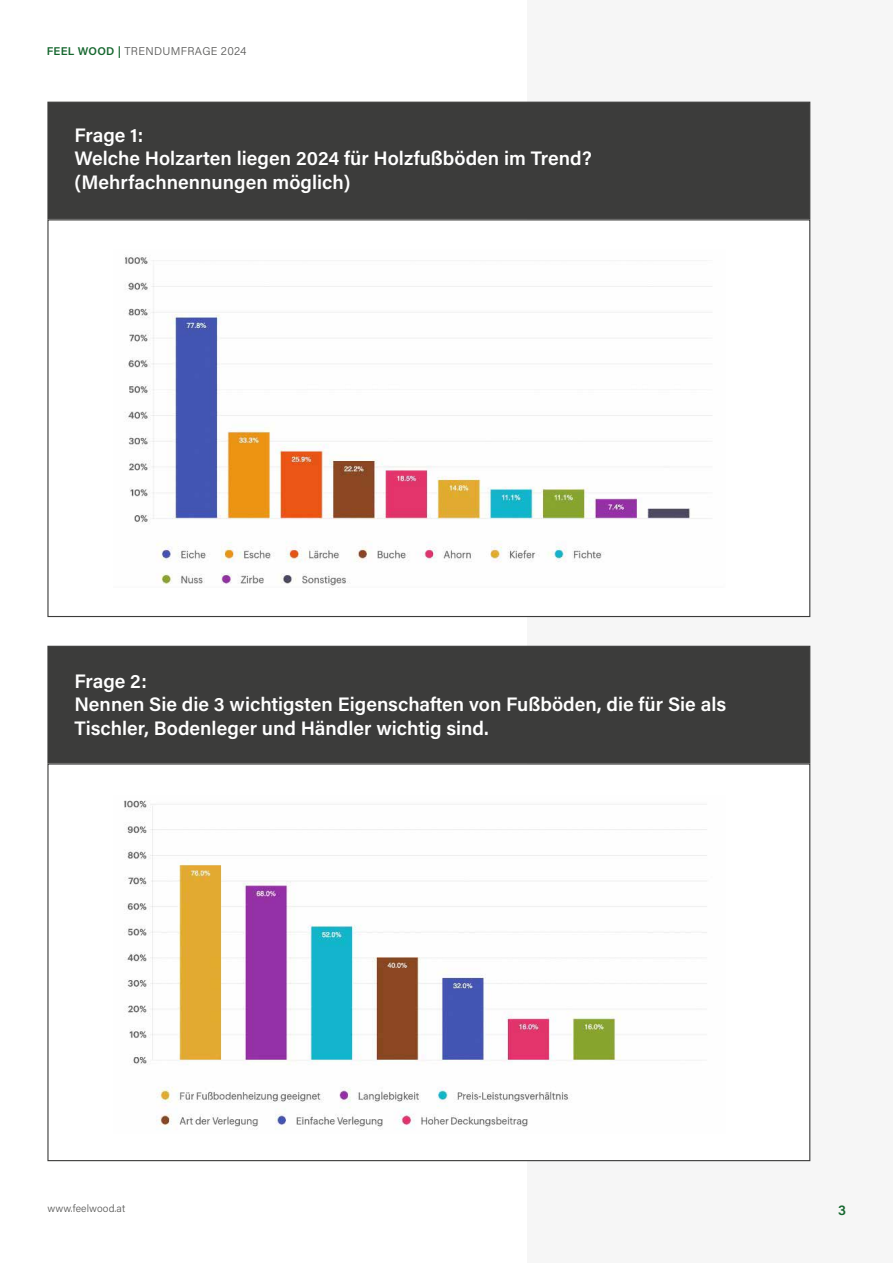
<style>
.page{position:relative;width:893px;height:1263px;background:#fff}
.page>*{position:absolute;margin:0;border:0;box-sizing:border-box;transform-origin:0 0}
.t1{font:600 19.5px/23.4px "Acumin Pro";color:#fff}
.t2{font:600 14.25px "Acumin Pro";color:#16672f}
.t3{font:300 11.25px "Acumin Pro";letter-spacing:.025em;color:#575756}
.t4{font:300 10.5px "Acumin Pro";letter-spacing:.005em;color:#575756}
.s1{font-weight:600;color:#16672f}
</style>
<div class="page">
<div style="left:527px;top:0;width:366px;height:1263px;background:#f6f6f6"></div>
<div style="left:47px;top:102px;width:763px;height:117px;background:#3c3c3b"></div>
<div style="left:47px;top:646px;width:763px;height:117px;background:#3c3c3b"></div>
<div style="left:47px;top:219px;width:763px;height:398px;background:#fff;border:1px solid #3c3c3b"></div>
<div style="left:47px;top:763px;width:763px;height:398px;background:#fff;border:1px solid #3c3c3b"></div>
<img style="left:125px;top:257px;width:587px;height:331px">
<img style="left:124px;top:800px;width:583px;height:330px">
<p class="t3" style="left:47px;top:43px;width:201px"><span class="s1">FEEL WOOD |</span> TRENDUMFRAGE 2024</p>
<p class="t1" style="left:74px;top:122px;width:519px">Frage 1:<br>Welche Holzarten liegen 2024 für Holzfußböden im Trend? (Mehrfachnennungen möglich)</p>
<p class="t1" style="left:74px;top:669px;width:653px">Frage 2:<br>Nennen Sie die 3 wichtigsten Eigenschaften von Fußböden, die für Sie als<br>Tischler, Bodenleger und Händler wichtig sind.</p>
<p class="t4" style="left:48px;top:1201px;width:79px">www.feelwood.at</p>
<p class="t2" style="left:838px;top:1200px;width:9px">3</p>
</div>
